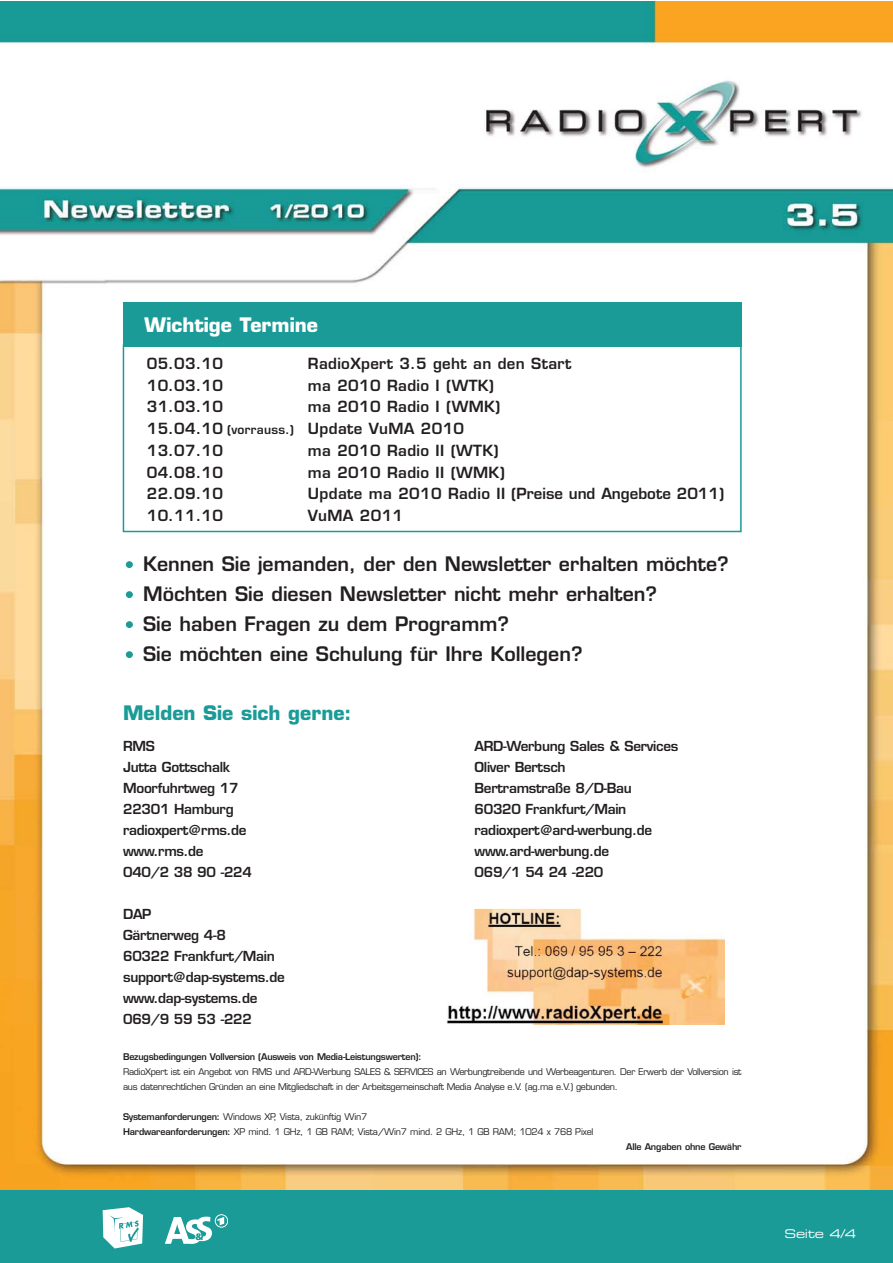
<style>
.page{position:relative;width:893px;height:1263px;background:#fff}
.page>*{position:absolute;margin:0;border:0;box-sizing:border-box;transform-origin:0 0}
.t1{font:600 19.5px/30px "Eurostile";color:#231f20}
.t2{font:700 19.5px "Eurostile";color:#1a9b97}
.t3{font:700 19.5px "Eurostile";color:#fff}
.t4{font:600 15px/21.8px "Eurostile";letter-spacing:.02em;color:#231f20}
.t5{font:600 15px "Eurostile";color:#231f20}
.t6{font:600 13.5px/21px "Eurostile";letter-spacing:-.02em;color:#231f20}
.t7{font:12px "Eurostile Extended Two";letter-spacing:-.03em;color:#fff}
.t8{font:9px/15px "Eurostile";letter-spacing:-.035em;color:#231f20}
.t9{font:600 9px "Eurostile";letter-spacing:-.02em;color:#231f20}
.s1{font-size:12px}
.s2{font-family:"Eurostile Bold Extended Two";font-weight:400;font-size:24px;color:#1a9b97}
.s3{font-weight:600}
</style>
<div class="page">
<img style="left:0;top:1px;width:892px;height:1190px">
<div style="left:0;top:1191px;width:892px;height:72px;background:#1a9b97"></div>
<div style="left:123px;top:303px;width:618px;height:44px;background:#1a9b97"></div>
<svg style="left:122px;top:339px;width:620px;height:194px"></svg>
<div style="left:410px;top:909px;width:314px;height:115px;background:#fff"></div>
<img style="left:447px;top:909px;width:277px;height:115px">
<svg style="left:165px;top:1214px;width:63px;height:30px"></svg>
<svg style="left:103px;top:1207px;width:40px;height:42px"></svg>
<h1 class="t3" style="left:144px;top:317px;width:175px">Wichtige Termine</h1>
<h2 class="t4" style="left:147px;top:354px;width:78px">05.03.10</h2>
<h2 class="t4" style="left:308px;top:354px;width:265px">RadioXpert 3.5 geht an den Start</h2>
<h2 class="t4" style="left:147px;top:376px;width:78px">10.03.10</h2>
<h2 class="t4" style="left:308px;top:376px;width:188px">ma 2010 Radio I (WTK)</h2>
<h2 class="t4" style="left:147px;top:397px;width:78px">31.03.10</h2>
<h2 class="t4" style="left:147px;top:397px;width:355px;text-indent:161px">ma 2010 Radio I (WMK)<br>15.04.10 <span class="s1">(vorrauss.)</span> Update VuMA 2010<br>13.07.10</h2>
<h2 class="t4" style="left:308px;top:441px;width:192px">ma 2010 Radio II (WTK)</h2>
<h2 class="t4" style="left:147px;top:463px;width:78px">04.08.10</h2>
<h2 class="t4" style="left:308px;top:463px;width:198px">ma 2010 Radio II (WMK)</h2>
<h2 class="t4" style="left:147px;top:484px;width:78px">22.09.10</h2>
<h2 class="t5" style="left:308px;top:488px;width:418px">Update ma 2010 Radio II (Preise und Angebote 2011)</h2>
<h2 class="t4" style="left:147px;top:506px;width:78px">10.11.10</h2>
<h2 class="t4" style="left:308px;top:506px;width:97px">VuMA 2011</h2>
<h1 class="t1" style="left:123px;top:551px;width:607px"><span class="s2">·</span> Kennen Sie jemanden, der den Newsletter erhalten möchte? <span class="s2">·</span> Möchten Sie diesen Newsletter nicht mehr erhalten?<br><span class="s2">·</span> Sie haben Fragen zu dem Programm?<br><span class="s2">·</span> Sie möchten eine Schulung für Ihre Kollegen?</h1>
<h1 class="t2" style="left:123px;top:705px;width:230px">Melden Sie sich gerne:</h1>
<h3 class="t6" style="left:123px;top:737px;width:33px">RMS</h3>
<h3 class="t6" style="left:474px;top:737px;width:205px">ARD-Werbung Sales &amp; Services</h3>
<h3 class="t6" style="left:123px;top:758px;width:109px">Jutta Gottschalk</h3>
<h3 class="t6" style="left:474px;top:758px;width:93px">Oliver Bertsch</h3>
<h3 class="t6" style="left:123px;top:779px;width:117px">Moorfuhrtweg 17</h3>
<h3 class="t6" style="left:474px;top:779px;width:159px">Bertramstraße 8/D-Bau</h3>
<h3 class="t6" style="left:123px;top:800px;width:112px">22301 Hamburg</h3>
<h3 class="t6" style="left:474px;top:800px;width:153px">60320 Frankfurt/Main</h3>
<h3 class="t6" style="left:123px;top:821px;width:125px">radioxpert@rms.de</h3>
<h3 class="t6" style="left:474px;top:821px;width:179px">radioxpert@ard-werbung.de</h3>
<h3 class="t6" style="left:123px;top:842px;width:82px">www.rms.de</h3>
<h3 class="t6" style="left:474px;top:842px;width:136px">www.ard-werbung.de</h3>
<h3 class="t6" style="left:123px;top:863px;width:130px">040/2 38 90 -224</h3>
<h3 class="t6" style="left:474px;top:863px;width:130px">069/1 54 24 -220</h3>
<h3 class="t6" style="left:123px;top:905px;width:163px">DAP<br>Gärtnerweg 4-8<br>60322 Frankfurt/Main support@dap-systems.de www.dap-systems.de<br>069/9 59 53 -222</h3>
<p class="t9" style="left:123px;top:1054px;width:300px">Bezugsbedingungen Vollversion (Ausweis von Media-Leistungswerten):</p>
<p class="t8" style="left:123px;top:1066px;width:620px">RadioXpert ist ein Angebot von RMS und ARD-Werbung SALES &amp; SERVICES an Werbungtreibende und Werbeagenturen. Der Erwerb der Vollversion ist aus datenrechtlichen Gründen an eine Mitgliedschaft in der Arbeitsgemeinschaft Media Analyse e.V. (ag.ma e.V.) gebunden.</p>
<p class="t8" style="left:123px;top:1111px;width:472px"><span class="s3">Systemanforderungen:</span> Windows XP, Vista, zukünftig Win7<br><span class="s3">Hardwareanforderungen:</span> XP mind. 1 GHz, 1 GB RAM; Vista/Win7 mind. 2 GHz, 1 GB RAM; 1024 x 768 Pixel</p>
<p class="t9" style="left:626px;top:1144px;width:117px">Alle Angaben ohne Gewähr</p>
<h3 class="t7" style="left:785px;top:1229px;width:73px">Seite 4/4</h3>
</div>
